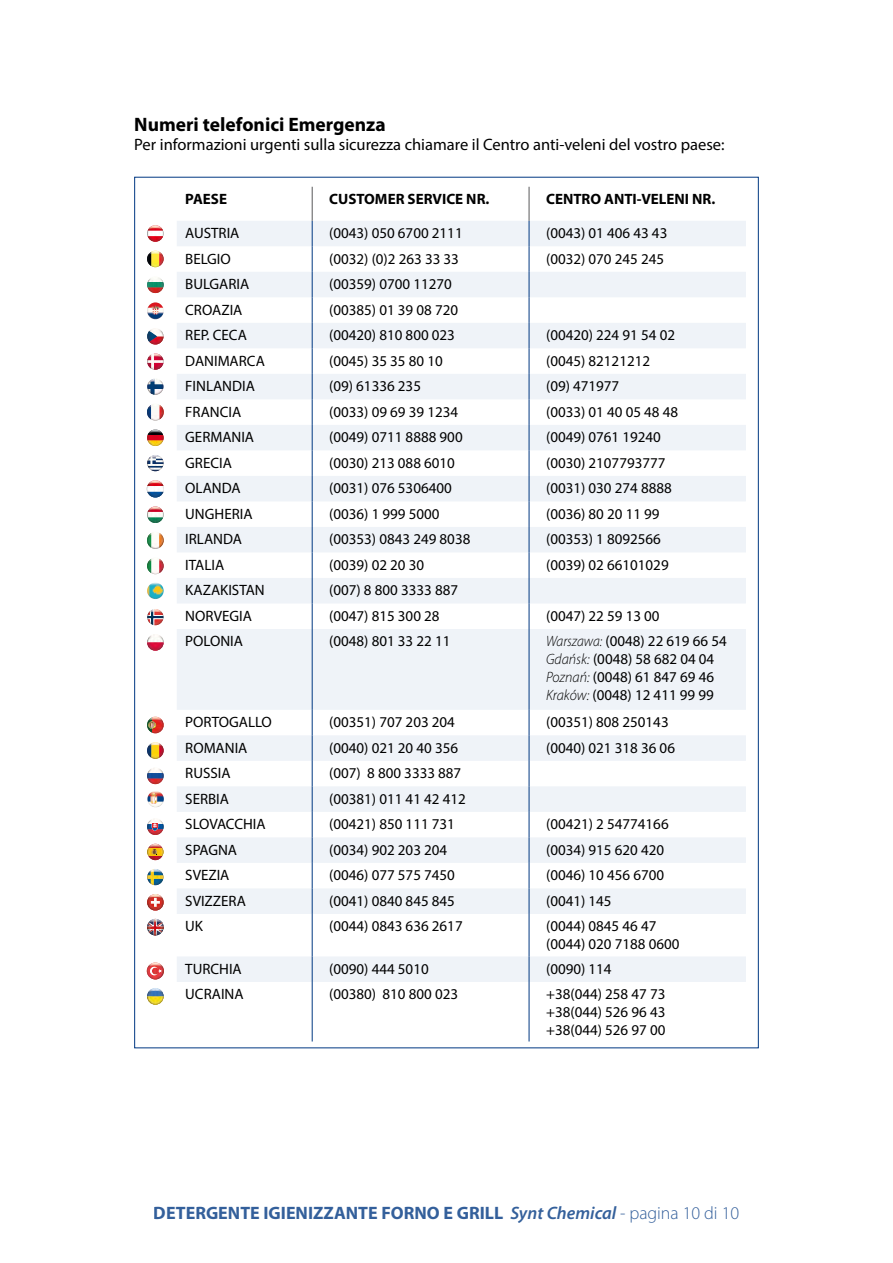
<style>
.page{position:relative;width:893px;height:1263px;background:#fff}
.page>*{position:absolute;margin:0;border:0;box-sizing:border-box;transform-origin:0 0}
.t1{font:700 19.5px "Myriad Pro";color:#000}
.t2{font:700 18px "Myriad Pro";color:#003882}
.t3{font:16.5px "Myriad Pro";color:#000}
.t4{font:15px/18px "Myriad Pro";color:#000}
.t5{font:700 15px "Myriad Pro";color:#000}
.s1{font-weight:300;font-style:italic}
.s2{font-weight:600;font-style:italic}
.s3{font-weight:300}
</style>
<div class="page">
<svg style="left:177px;top:221px;width:569px;height:761px;fill:#eff3f8"></svg>
<svg style="left:312px;top:221px;width:1px;height:408px"></svg>
<svg style="left:529px;top:221px;width:1px;height:408px"></svg>
<hr style="left:312px;top:629px;width:1px;height:81px;background:#003882">
<hr style="left:529px;top:629px;width:1px;height:81px;background:#003882">
<svg style="left:312px;top:710px;width:1px;height:204px"></svg>
<svg style="left:529px;top:710px;width:1px;height:204px"></svg>
<hr style="left:312px;top:914px;width:1px;height:42px;background:#003882">
<hr style="left:529px;top:914px;width:1px;height:42px;background:#003882">
<svg style="left:312px;top:956px;width:1px;height:26px"></svg>
<svg style="left:529px;top:956px;width:1px;height:26px"></svg>
<hr style="left:312px;top:982px;width:1px;height:59px;background:#003882">
<hr style="left:529px;top:982px;width:1px;height:59px;background:#003882">
<hr style="left:312px;top:187px;width:1px;height:34px;background:#58585a">
<hr style="left:529px;top:187px;width:1px;height:34px;background:#58585a">
<svg style="left:147px;top:988px;width:17px;height:17px"></svg>
<svg style="left:147px;top:919px;width:17px;height:16px"></svg>
<img style="left:147px;top:898px;width:17px;height:12px">
<svg style="left:150px;top:898px;width:11px;height:9px"></svg>
<img style="left:148px;top:894px;width:15px;height:4px">
<svg style="left:147px;top:869px;width:17px;height:16px"></svg>
<svg style="left:147px;top:844px;width:17px;height:16px"></svg>
<svg style="left:147px;top:822px;width:17px;height:13px"></svg>
<img style="left:148px;top:819px;width:14px;height:3px">
<svg style="left:147px;top:772px;width:17px;height:12px"></svg>
<img style="left:148px;top:768px;width:15px;height:4px">
<svg style="left:147px;top:742px;width:17px;height:17px"></svg>
<svg style="left:147px;top:717px;width:17px;height:16px"></svg>
<svg style="left:147px;top:638px;width:17px;height:13px"></svg>
<img style="left:148px;top:634px;width:15px;height:4px">
<svg style="left:147px;top:609px;width:16px;height:16px"></svg>
<svg style="left:147px;top:559px;width:17px;height:15px"></svg>
<svg style="left:147px;top:533px;width:17px;height:16px"></svg>
<svg style="left:147px;top:510px;width:17px;height:13px"></svg>
<img style="left:148px;top:506px;width:14px;height:4px">
<svg style="left:147px;top:484px;width:17px;height:13px"></svg>
<img style="left:148px;top:480px;width:15px;height:4px">
<svg style="left:147px;top:455px;width:17px;height:16px"></svg>
<svg style="left:147px;top:429px;width:17px;height:17px"></svg>
<svg style="left:147px;top:404px;width:17px;height:16px"></svg>
<svg style="left:147px;top:379px;width:16px;height:16px"></svg>
<svg style="left:147px;top:353px;width:17px;height:17px"></svg>
<svg style="left:147px;top:328px;width:17px;height:16px"></svg>
<svg style="left:147px;top:251px;width:17px;height:16px"></svg>
<svg style="left:147px;top:225px;width:17px;height:17px"></svg>
<svg style="left:147px;top:967px;width:17px;height:12px"></svg>
<img style="left:148px;top:962px;width:15px;height:5px">
<svg style="left:147px;top:281px;width:17px;height:12px"></svg>
<img style="left:148px;top:277px;width:15px;height:4px">
<img style="left:147px;top:791px;width:17px;height:16px">
<img style="left:147px;top:582px;width:17px;height:17px">
<img style="left:147px;top:302px;width:17px;height:17px">
<h1 class="t1" style="left:134px;top:111px;width:253px">Numeri telefonici Emergenza</h1>
<p class="t3" style="left:134px;top:135px;width:592px">Per informazioni urgenti sulla sicurezza chiamare il Centro anti-veleni del vostro paese:</p>
<p class="t5" style="left:185px;top:189px;width:43px">PAESE</p>
<p class="t5" style="left:329px;top:189px;width:162px">CUSTOMER SERVICE NR.</p>
<p class="t5" style="left:546px;top:189px;width:171px">CENTRO ANTI-VELENI NR.</p>
<p class="t4" style="left:185px;top:224px;width:56px">AUSTRIA</p>
<p class="t4" style="left:329px;top:224px;width:135px">(0043) 050 6700 2111</p>
<p class="t4" style="left:546px;top:224px;width:123px">(0043) 01 406 43 43</p>
<p class="t4" style="left:185px;top:249px;width:47px">BELGIO</p>
<p class="t4" style="left:329px;top:249px;width:131px">(0032) (0)2 263 33 33</p>
<p class="t4" style="left:546px;top:249px;width:120px">(0032) 070 245 245</p>
<p class="t4" style="left:185px;top:275px;width:66px">BULGARIA</p>
<p class="t4" style="left:329px;top:275px;width:124px">(00359) 0700 11270</p>
<p class="t4" style="left:185px;top:300px;width:59px">CROAZIA</p>
<p class="t4" style="left:329px;top:300px;width:130px">(00385) 01 39 08 720</p>
<p class="t4" style="left:185px;top:326px;width:63px">REP. CECA</p>
<p class="t4" style="left:329px;top:326px;width:127px">(00420) 810 800 023</p>
<p class="t4" style="left:546px;top:326px;width:130px">(00420) 224 91 54 02</p>
<p class="t4" style="left:185px;top:351px;width:81px">DANIMARCA</p>
<p class="t4" style="left:329px;top:351px;width:115px">(0045) 35 35 80 10</p>
<p class="t4" style="left:546px;top:351px;width:106px">(0045) 82121212</p>
<p class="t4" style="left:185px;top:377px;width:71px">FINLANDIA</p>
<p class="t4" style="left:329px;top:377px;width:93px">(09) 61336 235</p>
<p class="t4" style="left:546px;top:377px;width:75px">(09) 471977</p>
<p class="t4" style="left:185px;top:402px;width:57px">FRANCIA</p>
<p class="t4" style="left:329px;top:402px;width:130px">(0033) 09 69 39 1234</p>
<p class="t4" style="left:546px;top:402px;width:134px">(0033) 01 40 05 48 48</p>
<p class="t4" style="left:185px;top:428px;width:70px">GERMANIA</p>
<p class="t4" style="left:329px;top:428px;width:135px">(0049) 0711 8888 900</p>
<p class="t4" style="left:546px;top:428px;width:116px">(0049) 0761 19240</p>
<p class="t4" style="left:185px;top:453px;width:48px">GRECIA</p>
<p class="t4" style="left:329px;top:453px;width:127px">(0030) 213 088 6010</p>
<p class="t4" style="left:546px;top:453px;width:121px">(0030) 2107793777</p>
<p class="t4" style="left:185px;top:479px;width:57px">OLANDA</p>
<p class="t4" style="left:329px;top:479px;width:124px">(0031) 076 5306400</p>
<p class="t4" style="left:546px;top:479px;width:127px">(0031) 030 274 8888</p>
<p class="t4" style="left:185px;top:504px;width:69px">UNGHERIA</p>
<p class="t4" style="left:329px;top:504px;width:112px">(0036) 1 999 5000</p>
<p class="t4" style="left:546px;top:504px;width:115px">(0036) 80 20 11 99</p>
<p class="t4" style="left:185px;top:530px;width:58px">IRLANDA</p>
<p class="t4" style="left:329px;top:530px;width:143px">(00353) 0843 249 8038</p>
<p class="t4" style="left:546px;top:530px;width:116px">(00353) 1 8092566</p>
<p class="t4" style="left:185px;top:555px;width:40px">ITALIA</p>
<p class="t4" style="left:329px;top:555px;width:97px">(0039) 02 20 30</p>
<p class="t4" style="left:546px;top:555px;width:124px">(0039) 02 66101029</p>
<p class="t4" style="left:185px;top:581px;width:81px">KAZAKISTAN</p>
<p class="t4" style="left:329px;top:581px;width:130px">(007) 8 800 3333 887</p>
<p class="t4" style="left:185px;top:606px;width:68px">NORVEGIA</p>
<p class="t4" style="left:329px;top:606px;width:112px">(0047) 815 300 28</p>
<p class="t4" style="left:546px;top:606px;width:115px">(0047) 22 59 13 00</p>
<p class="t4" style="left:185px;top:632px;width:59px">POLONIA</p>
<p class="t4" style="left:329px;top:632px;width:123px">(0048) 801 33 22 11</p>
<p class="t4" style="left:546px;top:632px;width:182px"><span class="s1">Warszawa:</span> (0048) 22 619 66 54<br><span class="s1">Gdańsk:</span> (0048) 58 682 04 04<br><span class="s1">Poznań:</span> (0048) 61 847 69 46<br><span class="s1">Kraków:</span> (0048) 12 411 99 99</p>
<p class="t4" style="left:185px;top:713px;width:88px">PORTOGALLO</p>
<p class="t4" style="left:329px;top:713px;width:127px">(00351) 707 203 204</p>
<p class="t4" style="left:546px;top:713px;width:124px">(00351) 808 250143</p>
<p class="t4" style="left:185px;top:738px;width:64px">ROMANIA</p>
<p class="t4" style="left:329px;top:738px;width:130px">(0040) 021 20 40 356</p>
<p class="t4" style="left:546px;top:738px;width:130px">(0040) 021 318 36 06</p>
<p class="t4" style="left:185px;top:764px;width:47px">RUSSIA</p>
<p class="t4" style="left:329px;top:764px;width:134px">(007) 8 800 3333 887</p>
<p class="t4" style="left:185px;top:789px;width:45px">SERBIA</p>
<p class="t4" style="left:329px;top:789px;width:138px">(00381) 011 41 42 412</p>
<p class="t4" style="left:185px;top:815px;width:82px">SLOVACCHIA</p>
<p class="t4" style="left:329px;top:815px;width:127px">(00421) 850 111 731</p>
<p class="t4" style="left:546px;top:815px;width:124px">(00421) 2 54774166</p>
<p class="t4" style="left:185px;top:840px;width:53px">SPAGNA</p>
<p class="t4" style="left:329px;top:840px;width:120px">(0034) 902 203 204</p>
<p class="t4" style="left:546px;top:840px;width:120px">(0034) 915 620 420</p>
<p class="t4" style="left:185px;top:866px;width:46px">SVEZIA</p>
<p class="t4" style="left:329px;top:866px;width:127px">(0046) 077 575 7450</p>
<p class="t4" style="left:546px;top:866px;width:120px">(0046) 10 456 6700</p>
<p class="t4" style="left:185px;top:891px;width:62px">SVIZZERA</p>
<p class="t4" style="left:329px;top:891px;width:127px">(0041) 0840 845 845</p>
<p class="t4" style="left:546px;top:891px;width:67px">(0041) 145</p>
<p class="t4" style="left:185px;top:917px;width:19px">UK</p>
<p class="t4" style="left:329px;top:917px;width:135px">(0044) 0843 636 2617</p>
<p class="t4" style="left:546px;top:917px;width:135px">(0044) 0845 46 47 (0044) 020 7188 0600</p>
<p class="t4" style="left:185px;top:959px;width:58px">TURCHIA</p>
<p class="t4" style="left:329px;top:959px;width:101px">(0090) 444 5010</p>
<p class="t4" style="left:546px;top:959px;width:67px">(0090) 114</p>
<p class="t4" style="left:185px;top:985px;width:60px">UCRAINA</p>
<p class="t4" style="left:329px;top:985px;width:130px">(00380) 810 800 023</p>
<p class="t4" style="left:546px;top:985px;width:121px;text-align:justify">+38(044) 258 47 73 +38(044) 526 96 43 +38(044) 526 97 00</p>
<p class="t2" style="left:154px;top:1201px;width:587px">DETERGENTE IGIENIZZANTE FORNO E GRILL <span class="s2">Synt Chemical</span> <span class="s3">- pagina 10 di 10</span></p>
</div>
